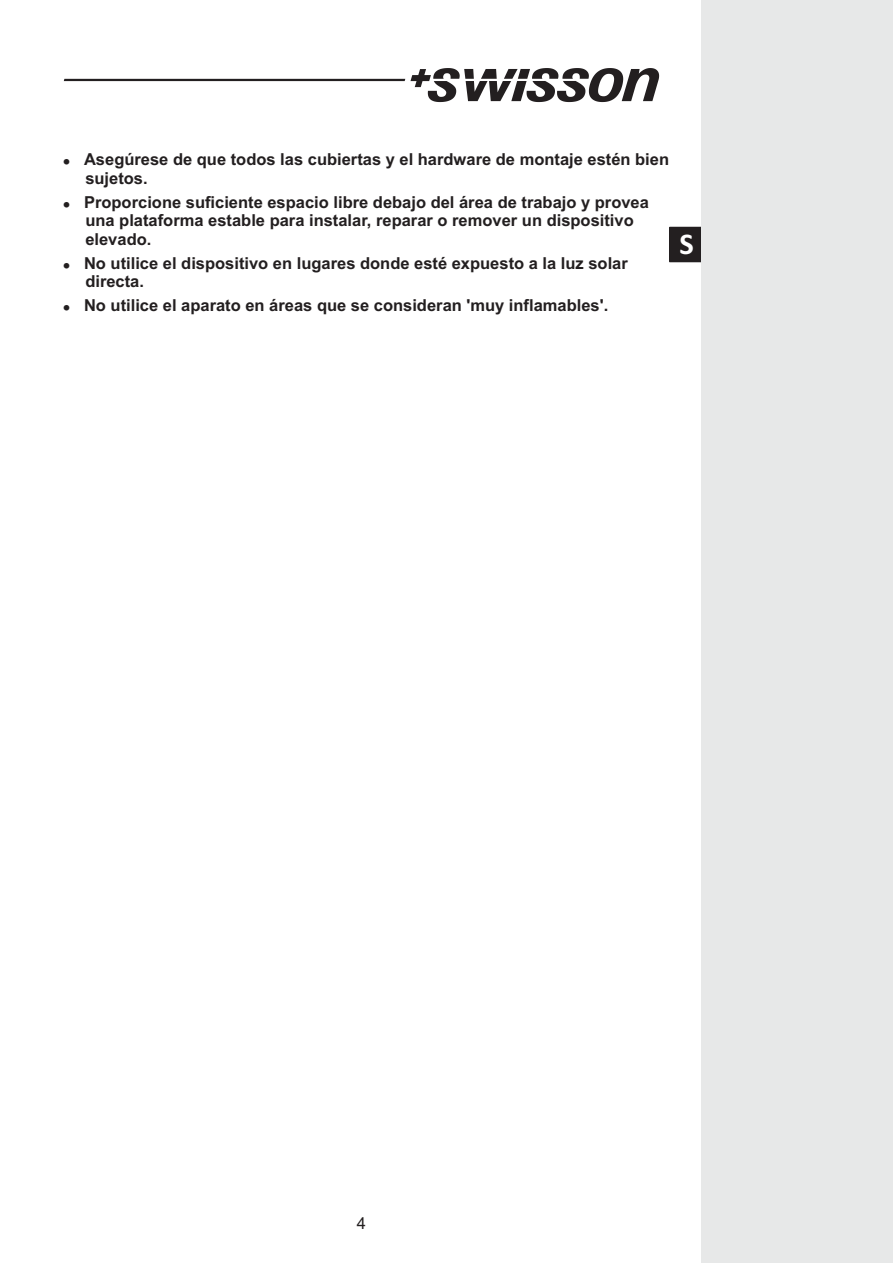
<style>
.page{position:relative;width:893px;height:1263px;background:#fff}
.page>*{position:absolute;margin:0;border:0;box-sizing:border-box;transform-origin:0 0}
.t1{font:700 30.3px "Calibri";color:#fff}
.t2{font:700 16.5px/18.5px "Arial";color:#231f20}
.t3{font:16.5px "Arial";color:#231f20}
</style>
<div class="page">
<svg style="left:64px;top:68px;width:595px;height:34px"></svg>
<svg style="left:669px;top:226px;width:33px;height:37px"></svg>
<div style="left:702px;top:0;width:191px;height:1263px;background:#e7e8e8"></div>
<p class="t2" style="left:84px;top:152px;width:587px">Asegúrese de que todos las cubiertas y el hardware de montaje estén bien sujetos.</p>
<p class="t2" style="left:84px;top:194px;width:566px">Proporcione suficiente espacio libre debajo del área de trabajo y provea una plataforma estable para instalar, reparar o remover un dispositivo elevado.</p>
<p class="t2" style="left:84px;top:255px;width:545px">No utilice el dispositivo en lugares donde esté expuesto a la luz solar directa.</p>
<p class="t2" style="left:84px;top:298px;width:526px">No utilice el aparato en áreas que se consideran 'muy inflamables'.</p>
<h1 class="t1" style="left:679px;top:231px;width:16px">S</h1>
<p class="t3" style="left:357px;top:1217px;width:11px">4</p>
</div>
